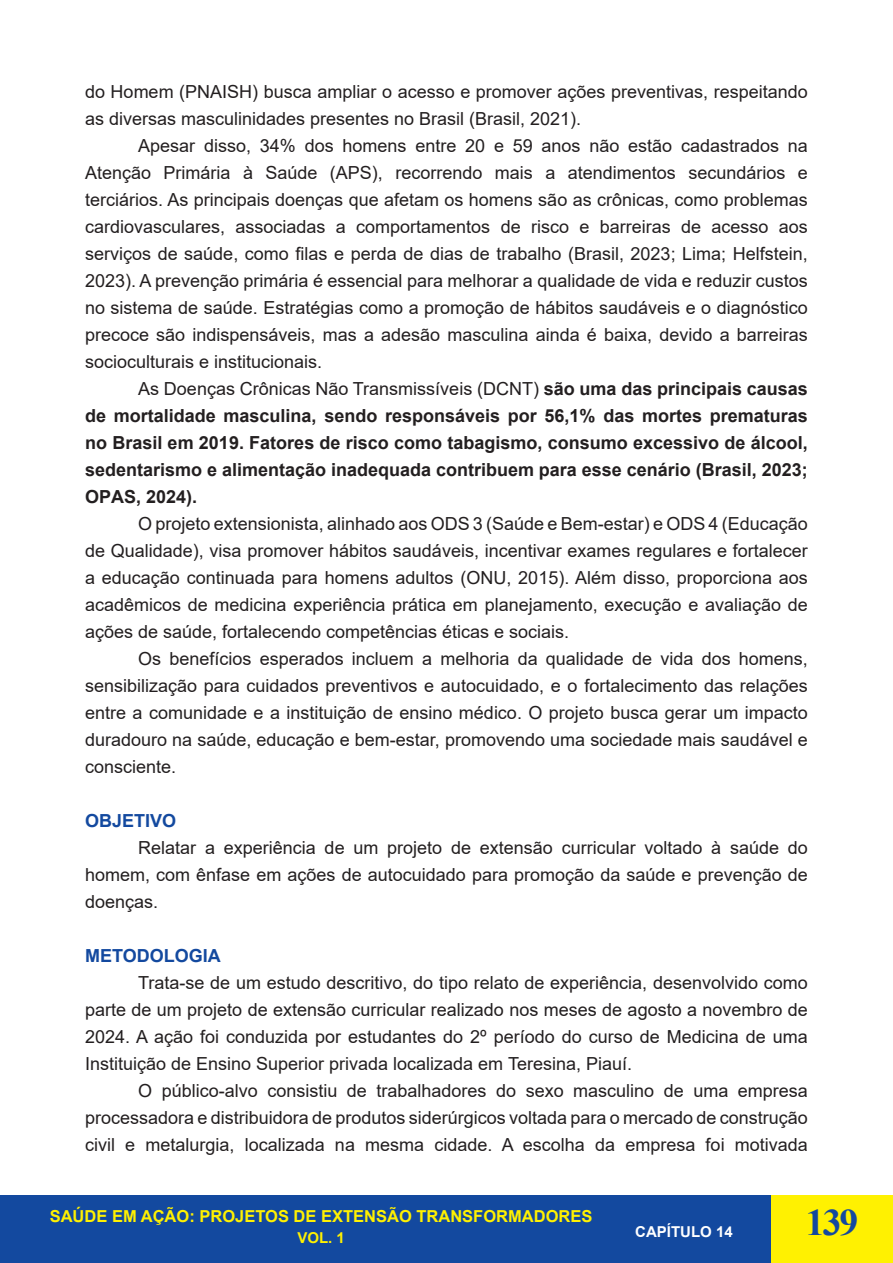
<style>
.page{position:relative;width:893px;height:1263px;background:#fff}
.page>*{position:absolute;margin:0;border:0;box-sizing:border-box;transform-origin:0 0}
.t1{font:700 37.5px "Times New Roman";color:#13499f}
.t2{font:18px/27px "Arial";color:#231f20;text-align:justify}
.t3{font:700 18px/27px "Arial";color:#231f20;text-align:justify}
.t4{font:700 18px "Arial";color:#13499f}
.t5{font:700 16.5px "Arial";color:#fff101}
.t6{font:700 15px "Arial";color:#fff}
.t7{font:700 15px "Arial";color:#fff101}
.s1{font-weight:400}
</style>
<div class="page">
<div style="left:0;top:1196px;width:893px;height:67px;background:#13499f"></div>
<hr style="left:0;top:1196px;width:1px;height:67px;background:#fff101">
<div style="left:771px;top:1196px;width:122px;height:67px;background:#fff101"></div>
<p class="t2" style="left:85px;top:78px;width:724px">do Homem (PNAISH) busca ampliar o acesso e promover ações preventivas, respeitando as diversas masculinidades presentes no Brasil (Brasil, 2021).</p>
<p class="t2" style="left:85px;top:132px;width:724px;text-indent:53px">Apesar disso, 34% dos homens entre 20 e 59 anos não estão cadastrados na Atenção Primária à Saúde (APS), recorrendo mais a atendimentos secundários e terciários. As principais doenças que afetam os homens são as crônicas, como problemas cardiovasculares, associadas a comportamentos de risco e barreiras de acesso aos serviços de saúde, como filas e perda de dias de trabalho (Brasil, 2023; Lima; Helfstein, 2023). A prevenção primária é essencial para melhorar a qualidade de vida e reduzir custos no sistema de saúde. Estratégias como a promoção de hábitos saudáveis e o diagnóstico precoce são indispensáveis, mas a adesão masculina ainda é baixa, devido a barreiras socioculturais e institucionais.</p>
<p class="t3" style="left:85px;top:376px;width:724px;text-indent:53px"><span class="s1">As Doenças Crônicas Não Transmissíveis (DCNT)</span> são uma das principais causas de mortalidade masculina, sendo responsáveis por 56,1% das mortes prematuras no Brasil em 2019. Fatores de risco como tabagismo, consumo excessivo de álcool, sedentarismo e alimentação inadequada contribuem para esse cenário (Brasil, 2023; OPAS, 2024).</p>
<p class="t2" style="left:85px;top:510px;width:724px;text-indent:53px">O projeto extensionista, alinhado aos ODS 3 (Saúde e Bem-estar) e ODS 4 (Educação de Qualidade), visa promover hábitos saudáveis, incentivar exames regulares e fortalecer a educação continuada para homens adultos (ONU, 2015). Além disso, proporciona aos acadêmicos de medicina experiência prática em planejamento, execução e avaliação de ações de saúde, fortalecendo competências éticas e sociais.</p>
<p class="t2" style="left:85px;top:645px;width:724px;text-indent:53px">Os benefícios esperados incluem a melhoria da qualidade de vida dos homens, sensibilização para cuidados preventivos e autocuidado, e o fortalecimento das relações entre a comunidade e a instituição de ensino médico. O projeto busca gerar um impacto duradouro na saúde, educação e bem-estar, promovendo uma sociedade mais saudável e consciente.</p>
<p class="t4" style="left:85px;top:808px;width:93px">OBJETIVO</p>
<p class="t2" style="left:85px;top:834px;width:724px;text-indent:53px">Relatar a experiência de um projeto de extensão curricular voltado à saúde do homem, com ênfase em ações de autocuidado para promoção da saúde e prevenção de doenças.</p>
<p class="t4" style="left:85px;top:943px;width:137px">METODOLOGIA</p>
<p class="t2" style="left:85px;top:969px;width:724px;text-indent:53px">Trata-se de um estudo descritivo, do tipo relato de experiência, desenvolvido como parte de um projeto de extensão curricular realizado nos meses de agosto a novembro de 2024. A ação foi conduzida por estudantes do 2º período do curso de Medicina de uma Instituição de Ensino Superior privada localizada em Teresina, Piauí.</p>
<p class="t2" style="left:85px;top:1077px;width:724px;text-indent:53px">O público-alvo consistiu de trabalhadores do sexo masculino de uma empresa processadora e distribuidora de produtos siderúrgicos voltada para o mercado de construção civil e metalurgia, localizada na mesma cidade. A escolha da empresa foi motivada</p>
<p class="t5" style="left:50px;top:1205px;width:544px">SAÚDE EM AÇÃO: PROJETOS DE EXTENSÃO TRANSFORMADORES</p>
<p class="t7" style="left:297px;top:1227px;width:49px">VOL. 1</p>
<p class="t6" style="left:635px;top:1221px;width:99px">CAPÍTULO 14</p>
<h1 class="t1" style="left:806px;top:1195px;width:54px">139</h1>
</div>
